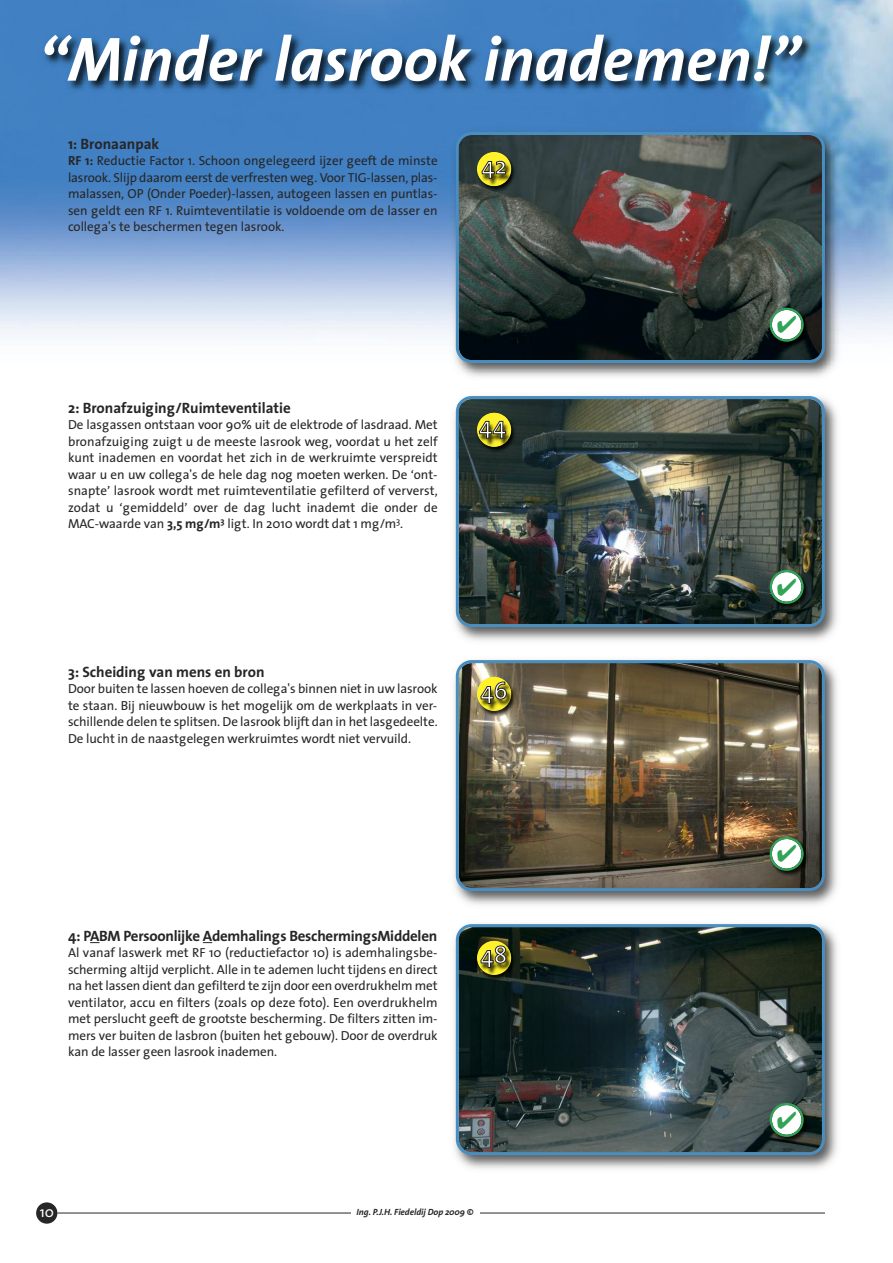
<style>
.page{position:relative;width:893px;height:1263px;background:#fff}
.page>*{position:absolute;margin:0;border:0;box-sizing:border-box;transform-origin:0 0}
.t1{font:italic 700 63px "Thesis Sans";color:#fff}
.t2{font:600 24px "Thesis Sans";letter-spacing:.015em;color:#fff}
.t3{font:700 15px "Thesis Sans";color:#272627}
.t4{font:15px "Thesis Sans";color:#fff}
.t5{font:13.2px/16.5px "Thesis Sans";letter-spacing:-.005em;color:#272627;text-align:justify}
.t6{font:italic 700 9px "Thesis Sans";letter-spacing:-.005em;color:#272627}
.s1{font-weight:700}
</style>
<div class="page">
<div style="left:36px;top:1202px;width:21px;height:22px;background:#272627;border-radius:50%"></div>
<hr style="left:57px;top:1213px;width:768px;height:1px;background:#272627">
<div style="left:351px;top:1209px;width:128px;height:38px;background:#fff"></div>
<img style="left:0;top:0;width:893px;height:338px">
<img style="left:0;top:13px;width:893px;height:143px">
<img style="left:449px;top:126px;width:396px;height:251px">
<svg style="left:456px;top:132px;width:369px;height:231px;background:#3b4040"></svg>
<img style="left:454px;top:399px;width:383px;height:242px">
<img style="left:456px;top:396px;width:369px;height:231px">
<img style="left:457px;top:403px;width:2px;height:56px">
<img style="left:459px;top:403px;width:75px;height:56px">
<img style="left:472px;top:407px;width:51px;height:51px">
<img style="left:454px;top:663px;width:383px;height:242px">
<img style="left:456px;top:660px;width:369px;height:231px">
<img style="left:460px;top:668px;width:75px;height:56px">
<img style="left:472px;top:671px;width:51px;height:51px">
<img style="left:454px;top:927px;width:383px;height:242px">
<svg style="left:456px;top:924px;width:369px;height:231px;background:#334244"></svg>
<img style="left:459px;top:932px;width:76px;height:56px">
<img style="left:472px;top:935px;width:51px;height:51px">
<img style="left:459px;top:143px;width:76px;height:56px">
<img style="left:472px;top:147px;width:51px;height:51px">
<img style="left:764px;top:302px;width:51px;height:51px">
<img style="left:764px;top:564px;width:51px;height:51px">
<img style="left:764px;top:831px;width:51px;height:51px">
<img style="left:764px;top:1097px;width:51px;height:51px">
<svg style="left:770px;top:308px;width:34px;height:34px"></svg>
<svg style="left:770px;top:570px;width:34px;height:34px"></svg>
<svg style="left:770px;top:837px;width:34px;height:34px"></svg>
<svg style="left:770px;top:1103px;width:34px;height:34px"></svg>
<h1 class="t1" style="left:38px;top:35px;width:763px">“Minder lasrook inademen!”</h1>
<p class="t3" style="left:68px;top:138px;width:93px">1: Bronaanpak</p>
<p class="t5" style="left:68px;top:154px;width:371px"><span class="s1">RF 1:</span> Reductie Factor 1. Schoon ongelegeerd ijzer geeft de minste lasrook. Slijp daarom eerst de verfresten weg. Voor TIG-lassen, plas&shy;malassen, OP (Onder Poeder)-lassen, autogeen lassen en puntlas&shy;sen geldt een RF 1. Ruimteventilatie is voldoende om de lasser en collega's te beschermen tegen lasrook.</p>
<h2 class="t2" style="left:482px;top:156px;width:27px">42</h2>
<p class="t3" style="left:68px;top:402px;width:224px">2: Bronafzuiging/Ruimteventilatie</p>
<p class="t5" style="left:68px;top:418px;width:371px">De lasgassen ontstaan voor 90% uit de elektrode of lasdraad. Met bronafzuiging zuigt u de meeste lasrook weg, voordat u het zelf kunt inademen en voordat het zich in de werkruimte verspreidt waar u en uw collega's de hele dag nog moeten werken. De ‘ont&shy;snapte’ lasrook wordt met ruimteventilatie gefilterd of ververst, zodat u ‘gemiddeld’ over de dag lucht inademt die onder de MAC-waarde van <span class="s1">3,5 mg/m</span><sup>3</sup> ligt. In 2010 wordt dat 1 mg/m<sup>3</sup>.</p>
<h2 class="t2" style="left:479px;top:416px;width:29px">44</h2>
<p class="t3" style="left:68px;top:666px;width:198px">3: Scheiding van mens en bron</p>
<p class="t5" style="left:68px;top:682px;width:371px">Door buiten te lassen hoeven de collega's binnen niet in uw lasrook te staan. Bij nieuwbouw is het mogelijk om de werkplaats in ver&shy;schillende delen te splitsen. De lasrook blijft dan in het lasgedeelte.<br>De lucht in de naastgelegen werkruimtes wordt niet vervuild.</p>
<h2 class="t2" style="left:480px;top:681px;width:29px">46</h2>
<p class="t3" style="left:68px;top:930px;width:371px">4: PABM Persoonlijke Ademhalings BeschermingsMiddelen</p>
<p class="t5" style="left:68px;top:946px;width:371px">Al vanaf laswerk met RF 10 (reductiefactor 10) is ademhalingsbe&shy;scherming altijd verplicht. Alle in te ademen lucht tijdens en direct na het lassen dient dan gefilterd te zijn door een overdrukhelm met ventilator, accu en filters (zoals op deze foto). Een overdrukhelm met perslucht geeft de grootste bescherming. De filters zitten im&shy;mers ver buiten de lasbron (buiten het gebouw). Door de overdruk kan de lasser geen lasrook inademen.</p>
<h2 class="t2" style="left:480px;top:945px;width:28px">48</h2>
<p class="t4" style="left:40px;top:1206px;width:16px">10</p>
<p class="t6" style="left:357px;top:1209px;width:118px">Ing. P.J.H. Fiedeldij Dop 2009 ©</p>
</div>
